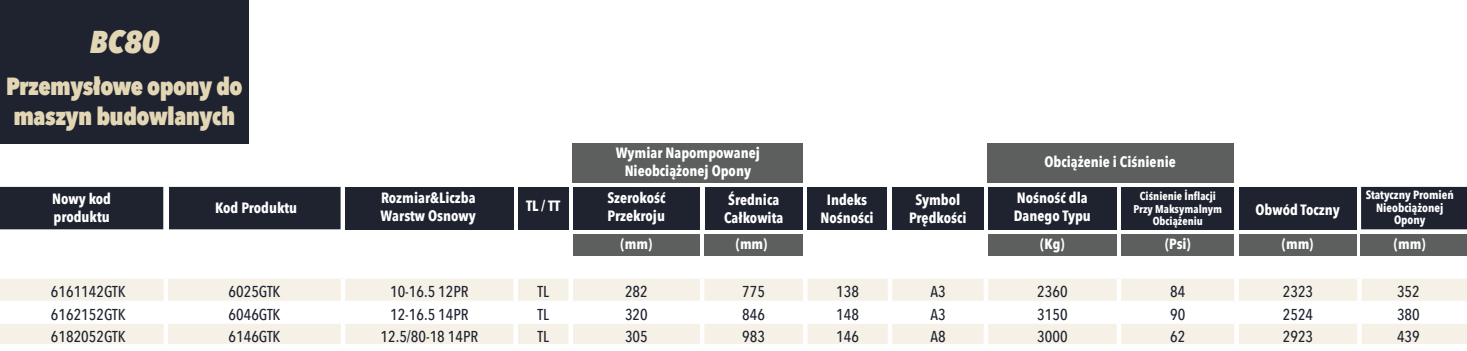
<style>
.page{position:relative;width:1467px;height:351px;background:#fff}
.page>*{position:absolute;margin:0;border:0;box-sizing:border-box;transform-origin:0 0}
.t1{font:italic 800 31.5px "Avenir Next Condensed";color:#e2d6b5}
.t2{font:800 24.75px/29.7px "Avenir Next Condensed";letter-spacing:-.02em;color:#e2d6b5}
.t3{font:500 15.75px "Avenir Next Condensed";color:#1f2330}
.t4{font:700 14.85px/17.8px "Avenir Next Condensed";color:#fff;text-align:center}
.t5{font:700 14.62px "Avenir Next Condensed";color:#fff}
.t6{font:700 11.92px/12.6px "Avenir Next Condensed";color:#fff;text-align:center}
.t7{font:700 11.25px/12.4px "Avenir Next Condensed";color:#fff;text-align:center}
</style>
<div class="page">
<div style="left:0;top:0;width:249px;height:144px;background:#1f2330"></div>
<div style="left:0;top:279px;width:1467px;height:65px;background:#f6f1e6"></div>
<svg style="left:0;top:302px;width:1467px;height:20px"></svg>
<hr style="left:0;top:301px;width:164px;height:1px;background:#fff">
<hr style="left:168px;top:301px;width:173px;height:1px;background:#fff">
<hr style="left:345px;top:301px;width:168px;height:1px;background:#fff">
<hr style="left:518px;top:301px;width:50px;height:1px;background:#fff">
<hr style="left:573px;top:301px;width:127px;height:1px;background:#fff">
<hr style="left:704px;top:301px;width:99px;height:1px;background:#fff">
<hr style="left:808px;top:301px;width:80px;height:1px;background:#fff">
<hr style="left:892px;top:301px;width:92px;height:1px;background:#fff">
<hr style="left:988px;top:301px;width:129px;height:1px;background:#fff">
<hr style="left:1121px;top:301px;width:113px;height:1px;background:#fff">
<hr style="left:1239px;top:301px;width:118px;height:1px;background:#fff">
<hr style="left:1362px;top:301px;width:105px;height:1px;background:#fff">
<hr style="left:0;top:322px;width:164px;height:2px;background:#fff">
<hr style="left:168px;top:322px;width:173px;height:2px;background:#fff">
<hr style="left:345px;top:322px;width:168px;height:2px;background:#fff">
<hr style="left:518px;top:322px;width:50px;height:2px;background:#fff">
<hr style="left:808px;top:322px;width:80px;height:2px;background:#fff">
<hr style="left:892px;top:322px;width:92px;height:2px;background:#fff">
<hr style="left:573px;top:322px;width:127px;height:2px;background:#fff">
<hr style="left:704px;top:322px;width:99px;height:2px;background:#fff">
<hr style="left:988px;top:322px;width:129px;height:2px;background:#fff">
<hr style="left:1121px;top:322px;width:113px;height:2px;background:#fff">
<hr style="left:1239px;top:322px;width:118px;height:2px;background:#fff">
<hr style="left:1362px;top:322px;width:105px;height:2px;background:#fff">
<hr style="left:164px;top:279px;width:4px;height:22px;background:#fff">
<hr style="left:341px;top:279px;width:4px;height:22px;background:#fff">
<div style="left:513px;top:279px;width:5px;height:22px;background:#fff"></div>
<div style="left:568px;top:279px;width:5px;height:22px;background:#fff"></div>
<hr style="left:700px;top:279px;width:4px;height:22px;background:#fff">
<div style="left:803px;top:279px;width:5px;height:22px;background:#fff"></div>
<hr style="left:888px;top:279px;width:4px;height:22px;background:#fff">
<hr style="left:984px;top:279px;width:4px;height:22px;background:#fff">
<hr style="left:1117px;top:279px;width:4px;height:22px;background:#fff">
<div style="left:1234px;top:279px;width:5px;height:22px;background:#fff"></div>
<div style="left:1357px;top:279px;width:5px;height:22px;background:#fff"></div>
<hr style="left:164px;top:301px;width:4px;height:22px;background:#fff">
<hr style="left:341px;top:301px;width:4px;height:22px;background:#fff">
<div style="left:513px;top:301px;width:5px;height:22px;background:#fff"></div>
<div style="left:568px;top:301px;width:5px;height:22px;background:#fff"></div>
<hr style="left:700px;top:301px;width:4px;height:22px;background:#fff">
<div style="left:803px;top:301px;width:5px;height:22px;background:#fff"></div>
<hr style="left:888px;top:301px;width:4px;height:22px;background:#fff">
<hr style="left:984px;top:301px;width:4px;height:22px;background:#fff">
<hr style="left:1117px;top:301px;width:4px;height:22px;background:#fff">
<div style="left:1234px;top:301px;width:5px;height:22px;background:#fff"></div>
<div style="left:1357px;top:301px;width:5px;height:22px;background:#fff"></div>
<hr style="left:164px;top:323px;width:4px;height:21px;background:#fff">
<hr style="left:341px;top:323px;width:4px;height:21px;background:#fff">
<div style="left:513px;top:323px;width:5px;height:21px;background:#fff"></div>
<div style="left:568px;top:323px;width:5px;height:21px;background:#fff"></div>
<hr style="left:700px;top:323px;width:4px;height:21px;background:#fff">
<div style="left:803px;top:323px;width:5px;height:21px;background:#fff"></div>
<hr style="left:888px;top:323px;width:4px;height:21px;background:#fff">
<hr style="left:984px;top:323px;width:4px;height:21px;background:#fff">
<hr style="left:1117px;top:323px;width:4px;height:21px;background:#fff">
<div style="left:1234px;top:323px;width:5px;height:21px;background:#fff"></div>
<div style="left:1357px;top:323px;width:5px;height:21px;background:#fff"></div>
<div style="left:573px;top:187px;width:127px;height:42px;background:#1f2330"></div>
<div style="left:705px;top:187px;width:98px;height:42px;background:#1f2330"></div>
<div style="left:345px;top:187px;width:168px;height:42px;background:#1f2330"></div>
<div style="left:807px;top:187px;width:79px;height:42px;background:#1f2330"></div>
<div style="left:518px;top:187px;width:50px;height:42px;background:#1f2330"></div>
<div style="left:1239px;top:187px;width:118px;height:42px;background:#1f2330"></div>
<div style="left:892px;top:187px;width:91px;height:42px;background:#1f2330"></div>
<div style="left:1361px;top:187px;width:106px;height:42px;background:#1f2330"></div>
<div style="left:169px;top:187px;width:172px;height:42px;background:#1f2330"></div>
<div style="left:0;top:187px;width:163px;height:42px;background:#1f2330"></div>
<div style="left:1122px;top:187px;width:112px;height:42px;background:#1f2330"></div>
<div style="left:988px;top:187px;width:129px;height:42px;background:#1f2330"></div>
<div style="left:988px;top:234px;width:129px;height:22px;background:#5d5f5e"></div>
<div style="left:1121px;top:234px;width:112px;height:22px;background:#5d5f5e"></div>
<div style="left:573px;top:234px;width:127px;height:21px;background:#5d5f5e"></div>
<div style="left:705px;top:234px;width:98px;height:21px;background:#5d5f5e"></div>
<div style="left:1239px;top:234px;width:118px;height:22px;background:#5d5f5e"></div>
<div style="left:1361px;top:234px;width:106px;height:22px;background:#5d5f5e"></div>
<div style="left:573px;top:143px;width:230px;height:39px;background:#5d5f5e"></div>
<div style="left:987px;top:143px;width:246px;height:39px;background:#5d5f5e"></div>
<p class="t1" style="left:90px;top:22px;width:71px">BC80</p>
<p class="t2" style="left:6px;top:71px;width:238px">Przemysłowe opony do maszyn budowlanych</p>
<p class="t4" style="left:52px;top:190px;width:61px">Nowy kod</p>
<p class="t4" style="left:54px;top:208px;width:58px">produktu</p>
<p class="t4" style="left:215px;top:199px;width:83px">Kod Produktu</p>
<p class="t4" style="left:381px;top:189px;width:96px">Rozmiar&amp;Liczba</p>
<p class="t4" style="left:381px;top:206px;width:97px">Warstw Osnowy</p>
<p class="t4" style="left:526px;top:197px;width:36px">TL / TT</p>
<p class="t4" style="left:616px;top:143px;width:146px">Wymiar Napompowanej</p>
<p class="t4" style="left:625px;top:161px;width:128px">Nieobciążonej Opony</p>
<p class="t4" style="left:607px;top:189px;width:60px">Szerokość</p>
<p class="t4" style="left:608px;top:207px;width:59px">Przekroju</p>
<p class="t4" style="left:728px;top:191px;width:53px">Średnica</p>
<p class="t4" style="left:724px;top:209px;width:61px">Całkowita</p>
<p class="t4" style="left:820px;top:191px;width:55px">Indeks<br>Nośności</p>
<p class="t4" style="left:915px;top:191px;width:46px">Symbol</p>
<p class="t4" style="left:909px;top:209px;width:59px">Prędkości</p>
<p class="t4" style="left:1044px;top:153px;width:133px">Obciążenie i Ciśnienie</p>
<p class="t7" style="left:1133px;top:190px;width:90px">Ciśnienie İnflacji<br>Przy Maksymalnym<br>Obciążeniu</p>
<p class="t4" style="left:1014px;top:189px;width:79px;text-align:left">Nośność dla<br>Danego Typu</p>
<p class="t4" style="left:1255px;top:200px;width:86px">Obwód Toczny</p>
<p class="t6" style="left:1366px;top:189px;width:90px">Statyczny Promień<br>Nieobciążonej</p>
<p class="t6" style="left:1394px;top:214px;width:33px">Opony</p>
<p class="t5" style="left:621px;top:235px;width:33px">(mm)</p>
<p class="t5" style="left:736px;top:235px;width:33px">(mm)</p>
<p class="t5" style="left:1040px;top:235px;width:26px">(Kg)</p>
<p class="t5" style="left:1165px;top:235px;width:27px">(Psi)</p>
<p class="t5" style="left:1282px;top:235px;width:33px">(mm)</p>
<p class="t5" style="left:1394px;top:235px;width:33px">(mm)</p>
<p class="t3" style="left:51px;top:281px;width:76px">6161142GTK</p>
<p class="t3" style="left:229px;top:281px;width:53px">6025GTK</p>
<p class="t3" style="left:390px;top:281px;width:80px">10-16.5 12PR</p>
<p class="t3" style="left:538px;top:281px;width:13px">TL</p>
<p class="t3" style="left:625px;top:281px;width:24px">282</p>
<p class="t3" style="left:742px;top:281px;width:24px">775</p>
<p class="t3" style="left:836px;top:281px;width:24px">138</p>
<p class="t3" style="left:930px;top:281px;width:17px">A3</p>
<p class="t3" style="left:1037px;top:281px;width:32px">2360</p>
<p class="t3" style="left:1170px;top:281px;width:17px">84</p>
<p class="t3" style="left:1283px;top:281px;width:32px">2323</p>
<p class="t3" style="left:1397px;top:281px;width:24px">352</p>
<p class="t3" style="left:51px;top:305px;width:76px">6162152GTK</p>
<p class="t3" style="left:229px;top:305px;width:53px">6046GTK</p>
<p class="t3" style="left:390px;top:305px;width:80px">12-16.5 14PR</p>
<p class="t3" style="left:538px;top:305px;width:13px">TL</p>
<p class="t3" style="left:625px;top:305px;width:24px">320</p>
<p class="t3" style="left:742px;top:305px;width:24px">846</p>
<p class="t3" style="left:836px;top:305px;width:24px">148</p>
<p class="t3" style="left:930px;top:305px;width:17px">A3</p>
<p class="t3" style="left:1037px;top:305px;width:32px">3150</p>
<p class="t3" style="left:1170px;top:305px;width:17px">90</p>
<p class="t3" style="left:1283px;top:305px;width:32px">2524</p>
<p class="t3" style="left:1397px;top:305px;width:24px">380</p>
<p class="t3" style="left:51px;top:326px;width:76px">6182052GTK</p>
<p class="t3" style="left:229px;top:326px;width:53px">6146GTK</p>
<p class="t3" style="left:381px;top:326px;width:99px">12.5/80-18 14PR</p>
<p class="t3" style="left:538px;top:326px;width:13px">TL</p>
<p class="t3" style="left:625px;top:326px;width:24px">305</p>
<p class="t3" style="left:742px;top:326px;width:24px">983</p>
<p class="t3" style="left:836px;top:326px;width:24px">146</p>
<p class="t3" style="left:930px;top:326px;width:17px">A8</p>
<p class="t3" style="left:1037px;top:326px;width:32px">3000</p>
<p class="t3" style="left:1170px;top:326px;width:17px">62</p>
<p class="t3" style="left:1283px;top:326px;width:32px">2923</p>
<p class="t3" style="left:1397px;top:326px;width:24px">439</p>
</div>
